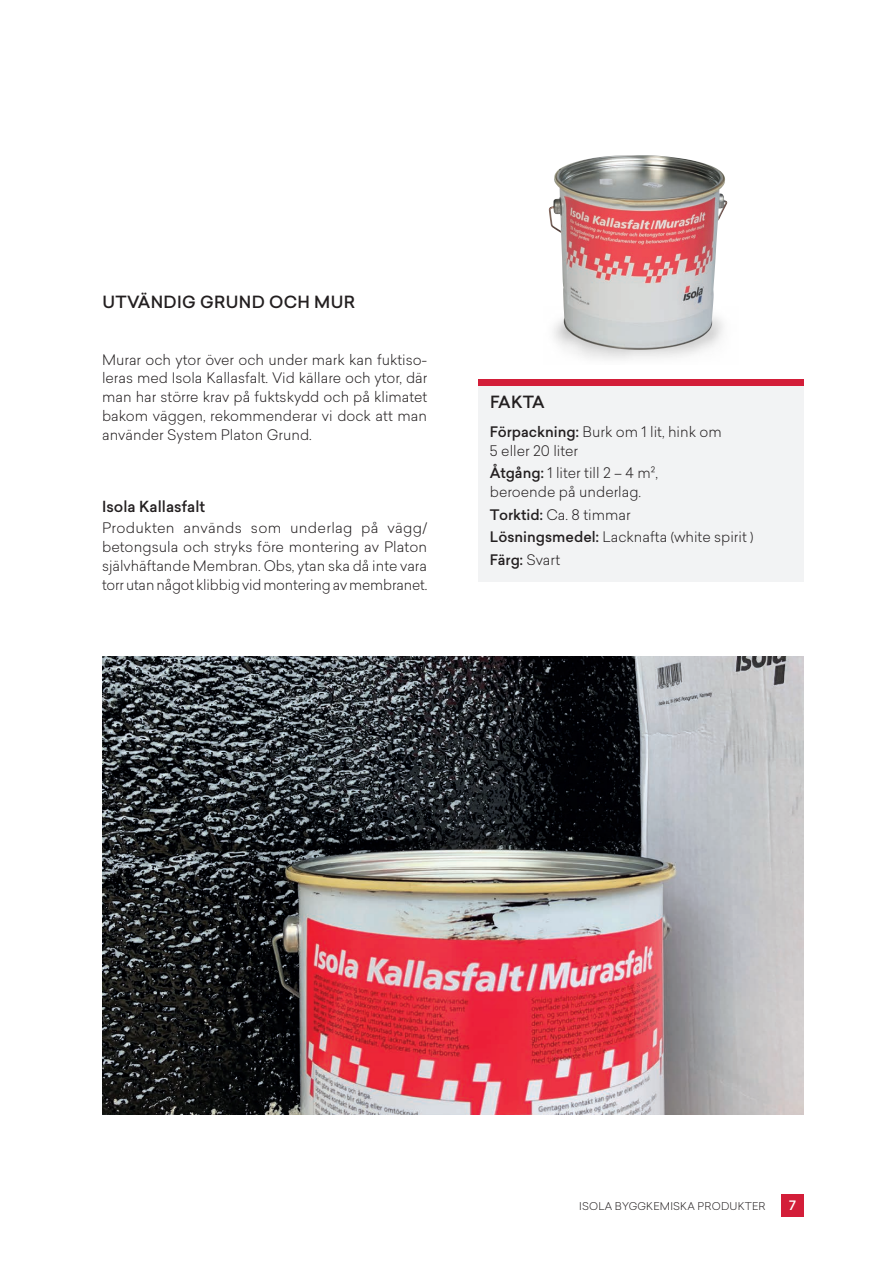
<style>
.page{position:relative;width:893px;height:1263px;background:#fff}
.page>*{position:absolute;margin:0;border:0;box-sizing:border-box;transform-origin:0 0}
.t1{font:500 16.5px "Sailec";letter-spacing:.02em;color:#231f20}
.Subtitle{font:500 15px "Sailec";color:#231f20}
.Body_text{font:300 14.25px/18.8px "Sailec";color:#231f20;text-align:justify}
.Body_text-2{font:500 14.25px "Sailec";color:#231f20}
.t2{font:500 12.75px "Sailec";color:#fff}
.t3{font:300 10.5px "Sailec";letter-spacing:.02em;color:#231f20}
.s1{font-weight:500}
.s2{font-weight:300}
</style>
<div class="page">
<div style="left:781px;top:1194px;width:23px;height:23px;background:#d31e39"></div>
<div style="left:478px;top:379px;width:326px;height:202px;background:#f2f3f4"></div>
<div style="left:478px;top:379px;width:326px;height:7px;background:#d31e39"></div>
<img style="left:549px;top:155px;width:178px;height:195px">
<img style="left:102px;top:656px;width:702px;height:459px">
<h3 class="t1" style="left:102px;top:291px;width:254px">UTVÄNDIG GRUND OCH MUR</h3>
<p class="Body_text" style="left:102px;top:350px;width:327px">Murar och ytor över och under mark kan fuktiso&shy;leras med Isola Kallasfalt. Vid källare och ytor, där man har större krav på fuktskydd och på klimatet bakom väggen, rekommenderar vi dock att man använder System Platon Grund.</p>
<p class="Subtitle" style="left:102px;top:495px;width:105px">Isola Kallasfalt</p>
<p class="Body_text" style="left:102px;top:518px;width:327px">Produkten används som underlag på vägg/ betongsula och stryks före montering av Platon självhäftande Membran. Obs, ytan ska då inte vara torr utan något klibbig vid montering av membranet.</p>
<h3 class="t1" style="left:490px;top:391px;width:56px">FAKTA</h3>
<p class="Body_text" style="left:490px;top:422px;width:233px"><span class="s1">Förpackning:</span> Burk om 1 lit, hink om</p>
<p class="Body_text" style="left:490px;top:441px;width:90px">5 eller 20 liter</p>
<p class="Body_text" style="left:490px;top:463px;width:169px"><span class="s1">Åtgång:</span> 1 liter till 2 – 4 m2,</p>
<p class="Body_text" style="left:490px;top:482px;width:153px">beroende på underlag.</p>
<p class="Body_text" style="left:490px;top:504px;width:142px"><span class="s1">Torktid:</span> Ca. 8 timmar</p>
<p class="Body_text" style="left:490px;top:527px;width:265px"><span class="s1">Lösningsmedel:</span> Lacknafta (white spirit )</p>
<p class="Body_text-2" style="left:490px;top:549px;width:72px">Färg: <span class="s2">Svart</span></p>
<p class="t3" style="left:579px;top:1198px;width:188px">ISOLA BYGGKEMISKA PRODUKTER</p>
<p class="t2" style="left:789px;top:1197px;width:8px">7</p>
</div>
